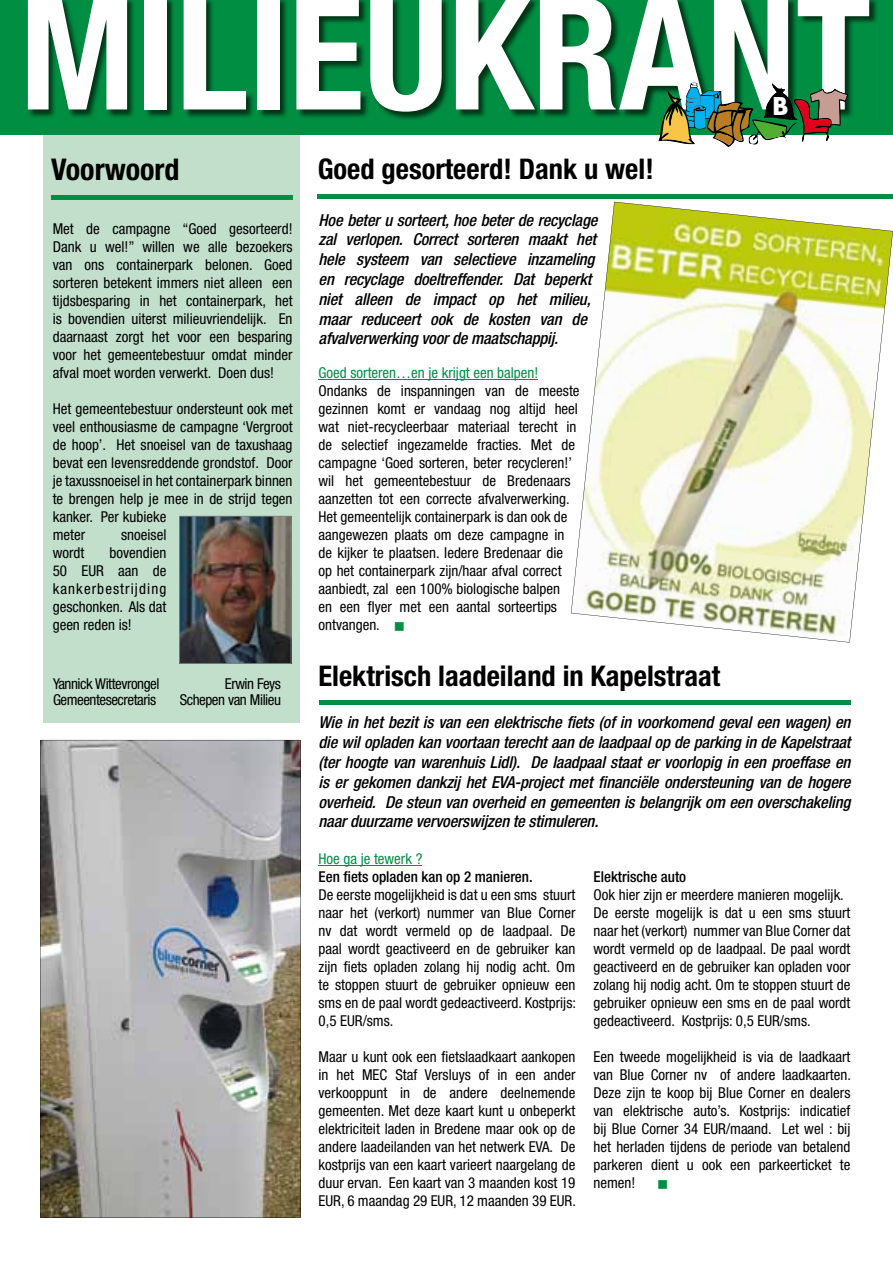
<style>
.page{position:relative;width:893px;height:1263px;background:#fff}
.page>*{position:absolute;margin:0;border:0;box-sizing:border-box;transform-origin:0 0}
.t1{font:700 condensed 156.45px "Helvetica Neue LT Std";color:#fff}
.t2{font:700 condensed 30px "Helvetica Neue LT Std";color:#000}
.t3{font:700 condensed 28.5px "Helvetica Neue LT Std";color:#000}
.t4{font:700 23.85px "Futura";color:#fff}
.t5{font:italic 500 condensed 16.5px/19.8px "Helvetica Neue LT Std";letter-spacing:-.01em;color:#000}
.t6{font:condensed 15px/18px "Helvetica Neue LT Std";color:#000;text-align:justify}
.t7{font:condensed 15px "Helvetica Neue LT Std";letter-spacing:-.03em;color:#000}
.t8{font:condensed 15px "Helvetica Neue LT Std";color:#008f42}
.t9{font:500 condensed 15px "Helvetica Neue LT Std";color:#000}
.t10{font:15px "Wingdings";color:#008f42}
.s1{color:#008f42}
</style>
<div class="page">
<div style="left:43px;top:131px;width:257px;height:592px;background:#c1dfcb"></div>
<div style="left:0;top:0;width:893px;height:135px;background:#008f42"></div>
<img style="left:29px;top:0;width:849px;height:120px">
<svg style="left:658px;top:82px;width:190px;height:65px"></svg>
<hr style="left:51px;top:195px;width:242px;height:4px;background:#008f42">
<hr style="left:319px;top:379px;width:219px;height:1px;background:#008f42">
<hr style="left:319px;top:865px;width:103px;height:1px;background:#008f42">
<img style="left:179px;top:516px;width:112px;height:148px">
<hr style="left:319px;top:701px;width:531px;height:4px;background:#008f42">
<hr style="left:318px;top:194px;width:575px;height:4px;background:#008f42">
<img style="left:40px;top:740px;width:260px;height:477px">
<svg style="left:571px;top:202px;width:322px;height:440px"></svg>
<h1 class="t1" style="left:20px;top:-41px;width:853px">MILIEUKRANT</h1>
<h3 class="t4" style="left:772px;top:90px;width:18px">B</h3>
<h2 class="t2" style="left:51px;top:151px;width:130px">Voorwoord</h2>
<p class="t6" style="left:53px;top:220px;width:241px">Met de campagne “Goed gesorteerd!<br>Dank u wel!” willen we alle bezoekers van ons containerpark belonen. Goed sorteren betekent immers niet alleen een tijdsbesparing in het containerpark, het is bovendien uiterst milieuvriendelijk. En daarnaast zorgt het voor een besparing voor het gemeentebestuur omdat minder afval moet worden verwerkt. Doen dus!</p>
<p class="t6" style="left:53px;top:400px;width:241px;text-align:left">Het gemeentebestuur ondersteunt ook met veel enthousiasme de campagne ‘Vergroot de hoop’. Het snoeisel van de taxushaag bevat een levensreddende grondstof. Door je taxussnoeisel in het containerpark binnen te brengen help je mee in de strijd tegen kanker. Per kubieke<br>meter</p>
<p class="t6" style="left:121px;top:526px;width:47px">snoeisel</p>
<p class="t6" style="left:53px;top:544px;width:33px">wordt</p>
<p class="t6" style="left:53px;top:544px;width:115px;text-indent:57px">bovendien 50 EUR aan de kankerbestrijding geschonken. Als dat geen reden is!</p>
<p class="t7" style="left:53px;top:675px;width:108px">Yannick Wittevrongel</p>
<p class="t7" style="left:225px;top:675px;width:58px">Erwin Feys</p>
<p class="t7" style="left:53px;top:691px;width:105px">Gemeentesecretaris</p>
<p class="t7" style="left:180px;top:691px;width:103px">Schepen van Milieu</p>
<h3 class="t3" style="left:318px;top:152px;width:337px">Goed gesorteerd! Dank u wel!</h3>
<p class="t5" style="left:319px;top:210px;width:280px">Hoe beter u sorteert, hoe beter de recyclage zal verlopen. Correct sorteren maakt het hele systeem van selectieve inzameling en recyclage doeltreffender. Dat beperkt niet alleen de impact op het milieu, maar reduceert ook de kosten van de afvalverwerking voor de maatschappij.</p>
<p class="t8" style="left:319px;top:364px;width:221px">Goed sorteren…en je krijgt een balpen!</p>
<p class="t6" style="left:319px;top:382px;width:263px;text-align:left">Ondanks de inspanningen van de meeste gezinnen komt er vandaag nog altijd heel wat niet-recycleerbaar materiaal terecht in de selectief ingezamelde fracties. Met de campagne ‘Goed sorteren, beter recycleren!’ wil het gemeentebestuur de Bredenaars aanzetten tot een correcte afvalverwerking.<br>Het gemeentelijk containerpark is dan ook de aangewezen plaats om deze campagne in de kijker te plaatsen. Iedere Bredenaar die op het containerpark zijn/haar afval correct aanbiedt, zal een 100% biologische balpen<br>en een flyer met een aantal sorteertips ontvangen. <span class="s1">■</span></p>
<h3 class="t3" style="left:319px;top:658px;width:403px">Elektrisch laadeiland in Kapelstraat</h3>
<p class="t5" style="left:319px;top:713px;width:533px;text-align:justify">Wie in het bezit is van een elektrische fiets (of in voorkomend geval een wagen) en die wil opladen kan voortaan terecht aan de laadpaal op de parking in de Kapelstraat (ter hoogte van warenhuis Lidl). De laadpaal staat er voorlopig in een proeffase en is er gekomen dankzij het EVA-project met financiële ondersteuning van de hogere overheid. De steun van overheid en gemeenten is belangrijk om een overschakeling naar duurzame vervoerswijzen te stimuleren.</p>
<p class="t8" style="left:319px;top:850px;width:105px">Hoe ga je tewerk ?</p>
<p class="t9" style="left:319px;top:868px;width:216px">Een fiets opladen kan op 2 manieren.</p>
<p class="t6" style="left:319px;top:886px;width:259px">De eerste mogelijkheid is dat u een sms stuurt naar het (verkort) nummer van Blue Corner nv dat wordt vermeld op de laadpaal. De paal wordt geactiveerd en de gebruiker kan zijn fiets opladen zolang hij nodig acht. Om te stoppen stuurt de gebruiker opnieuw een sms en de paal wordt gedeactiveerd. Kostprijs:<br>0,5 EUR/sms.</p>
<p class="t6" style="left:319px;top:1048px;width:259px">Maar u kunt ook een fietslaadkaart aankopen in het MEC Staf Versluys of in een ander verkooppunt in de andere deelnemende gemeenten. Met deze kaart kunt u onbeperkt elektriciteit laden in Bredene maar ook op de andere laadeilanden van het netwerk EVA. De kostprijs van een kaart varieert naargelang de duur ervan. Een kaart van 3 maanden kost 19<br>EUR, 6 maandag 29 EUR, 12 maanden 39 EUR.</p>
<p class="t9" style="left:593px;top:868px;width:94px">Elektrische auto</p>
<p class="t6" style="left:593px;top:886px;width:258px;text-align:left">Ook hier zijn er meerdere manieren mogelijk.<br>De eerste mogelijk is dat u een sms stuurt naar het (verkort) nummer van Blue Corner dat wordt vermeld op de laadpaal. De paal wordt geactiveerd en de gebruiker kan opladen voor zolang hij nodig acht. Om te stoppen stuurt de gebruiker opnieuw een sms en de paal wordt gedeactiveerd. Kostprijs: 0,5 EUR/sms.</p>
<p class="t6" style="left:593px;top:1048px;width:259px">Een tweede mogelijkheid is via de laadkaart van Blue Corner nv of andere laadkaarten.<br>Deze zijn te koop bij Blue Corner en dealers van elektrische auto’s. Kostprijs: indicatief bij Blue Corner 34 EUR/maand. Let wel : bij het herladen tijdens de periode van betalend parkeren dient u ook een parkeerticket te nemen!</p>
<p class="t10" style="left:657px;top:1176px;width:13px">■</p>
</div>
